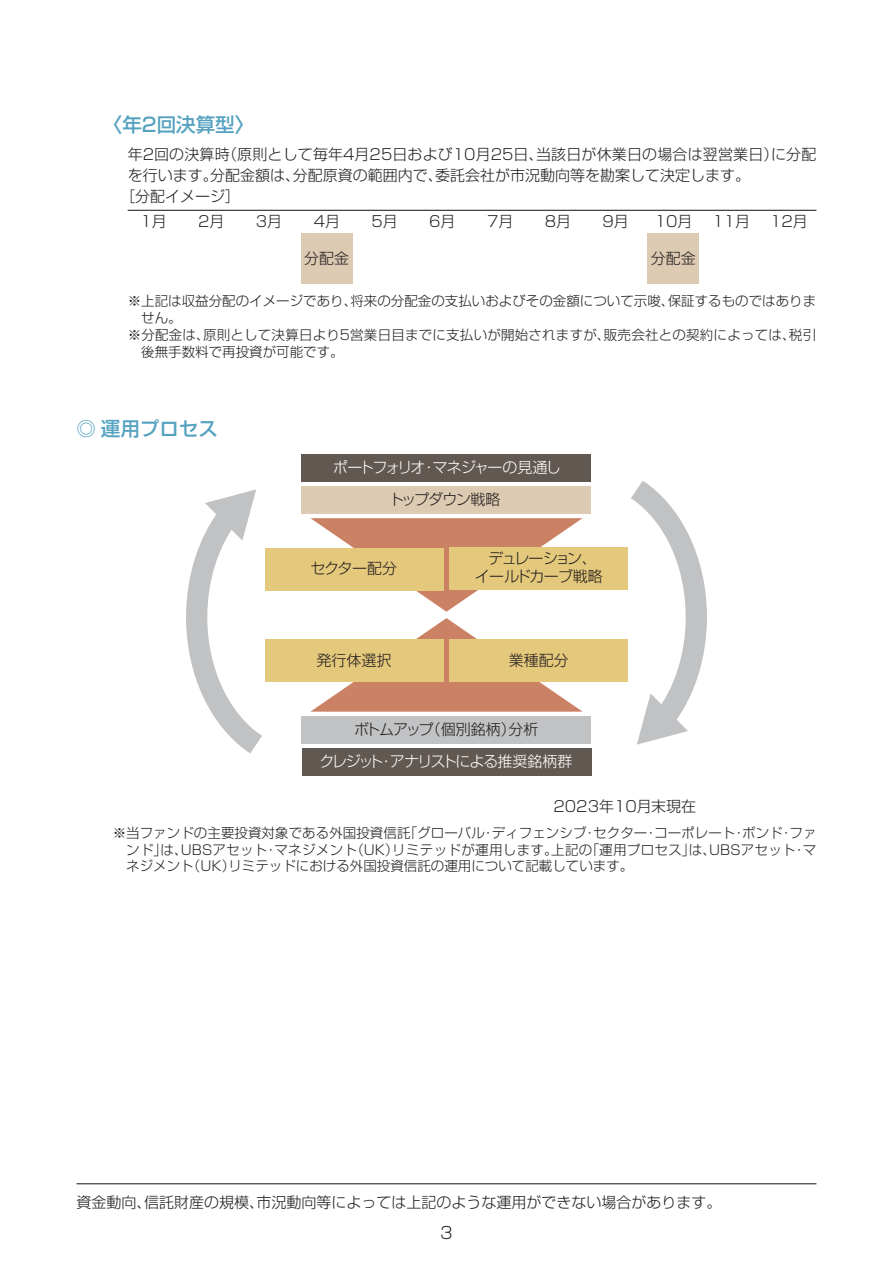
<style>
.page{position:relative;width:893px;height:1263px;background:#fff}
.page>*{position:absolute;margin:0;border:0;box-sizing:border-box;transform-origin:0 0}
.t1{font:500 19.5px "Shin Go Pro";color:#55a2c0}
.t2{font:300 16.5px "Shin Go Pro";color:#231f20}
.t3{font:300 15px "Shin Go Pro";color:#231f20}
.t4{font:300 15px "Shin Go Pro";letter-spacing:-.09em;color:#fff}
.t5{font:300 15px/18px "Shin Go Pro";letter-spacing:-.05em;color:#231f20;text-align:center}
.t6{font:300 15px "Shin Go Pro";letter-spacing:-.055em;color:#231f20}
.t7{font:300 15px "Shin Go Pro";letter-spacing:-.06em;color:#231f20}
.t8{font:300 13.5px/16.8px "Shin Go Pro";color:#231f20;text-align:justify}
</style>
<div class="page">
<hr style="left:77px;top:1183px;width:739px;height:1px;background:#231f20">
<hr style="left:128px;top:210px;width:688px;height:1px;background:#231f20">
<div style="left:648px;top:233px;width:51px;height:51px;background:#ddcab2"></div>
<div style="left:301px;top:233px;width:51px;height:51px;background:#ddcab2"></div>
<div style="left:302px;top:486px;width:289px;height:28px;background:#ddcab2"></div>
<div style="left:302px;top:716px;width:289px;height:27px;background:#c1c2c4"></div>
<svg style="left:310px;top:618px;width:273px;height:94px"></svg>
<svg style="left:310px;top:518px;width:273px;height:94px"></svg>
<div style="left:265px;top:639px;width:178px;height:43px;background:#e4c87b"></div>
<div style="left:450px;top:639px;width:178px;height:43px;background:#e4c87b"></div>
<div style="left:265px;top:548px;width:178px;height:42px;background:#e4c87b"></div>
<div style="left:450px;top:547px;width:178px;height:42px;background:#e4c87b"></div>
<div style="left:302px;top:748px;width:289px;height:27px;background:#625852"></div>
<div style="left:302px;top:454px;width:289px;height:28px;background:#625852"></div>
<svg style="left:607px;top:481px;width:100px;height:264px"></svg>
<svg style="left:186px;top:489px;width:100px;height:264px"></svg>
<h1 class="t1" style="left:103px;top:109px;width:153px">〈年2回決算型〉</h1>
<p class="t3" style="left:128px;top:142px;width:690px">年2回の決算時（原則として毎年4月25日および10月25日、当該日が休業日の場合は翌営業日）に分配</p>
<p class="t3" style="left:128px;top:163px;width:624px">を行います。分配金額は、分配原資の範囲内で、委託会社が市況動向等を勘案して決定します。</p>
<p class="t3" style="left:120px;top:184px;width:122px">［分配イメージ］</p>
<p class="t3" style="left:712px;top:209px;width:39px">11月</p>
<p class="t3" style="left:770px;top:209px;width:39px">12月</p>
<p class="t3" style="left:651px;top:246px;width:46px">分配金</p>
<p class="t3" style="left:140px;top:209px;width:28px">1月</p>
<p class="t3" style="left:198px;top:209px;width:28px">2月</p>
<p class="t3" style="left:256px;top:209px;width:28px">3月</p>
<p class="t3" style="left:314px;top:209px;width:28px">4月</p>
<p class="t3" style="left:371px;top:209px;width:28px">5月</p>
<p class="t3" style="left:429px;top:209px;width:28px">6月</p>
<p class="t3" style="left:487px;top:209px;width:28px">7月</p>
<p class="t3" style="left:545px;top:209px;width:28px">8月</p>
<p class="t3" style="left:603px;top:209px;width:28px">9月</p>
<p class="t3" style="left:655px;top:209px;width:39px">10月</p>
<p class="t3" style="left:304px;top:246px;width:47px">分配金</p>
<p class="t8" style="left:128px;top:291px;width:690px">※上記は収益分配のイメージであり、将来の分配金の支払いおよびその金額について示唆、保証するものではありま</p>
<p class="t8" style="left:141px;top:308px;width:42px">せん。</p>
<p class="t8" style="left:128px;top:324px;width:690px">※分配金は、原則として決算日より5営業日目までに支払いが開始されますが、販売会社との契約によっては、税引</p>
<p class="t8" style="left:141px;top:341px;width:204px">後無手数料で再投資が可能です。</p>
<h1 class="t1" style="left:77px;top:412px;width:143px">◎ 運用プロセス</h1>
<p class="t4" style="left:333px;top:455px;width:229px">ポートフォリオ・マネジャーの見通し</p>
<p class="t7" style="left:389px;top:487px;width:113px">トップダウン戦略</p>
<p class="t3" style="left:310px;top:556px;width:88px">セクター配分</p>
<p class="t5" style="left:475px;top:548px;width:130px">デュレーション、<br>イールドカーブ戦略</p>
<p class="t3" style="left:316px;top:648px;width:76px">発行体選択</p>
<p class="t3" style="left:509px;top:648px;width:61px">業種配分</p>
<p class="t6" style="left:354px;top:717px;width:186px">ボトムアップ（個別銘柄）分析</p>
<p class="t4" style="left:319px;top:749px;width:255px">クレジット・アナリストによる推奨銘柄群</p>
<p class="t3" style="left:554px;top:794px;width:144px">2023年10月末現在</p>
<p class="t8" style="left:126px;top:822px;width:692px;text-indent:-14px">※当ファンドの主要投資対象である外国投資信託「グローバル・ディフェンシブ・セクター・コーポレート・ボンド・ファンド」は、UBSアセット・マネジメント（UK）リミテッドが運用します。上記の「運用プロセス」は、UBSアセット・マネジメント（UK）リミテッドにおける外国投資信託の運用について記載しています。</p>
<p class="t3" style="left:77px;top:1190px;width:646px">資金動向、信託財産の規模、市況動向等によっては上記のような運用ができない場合があります。</p>
<p class="t2" style="left:440px;top:1219px;width:14px">3</p>
</div>
